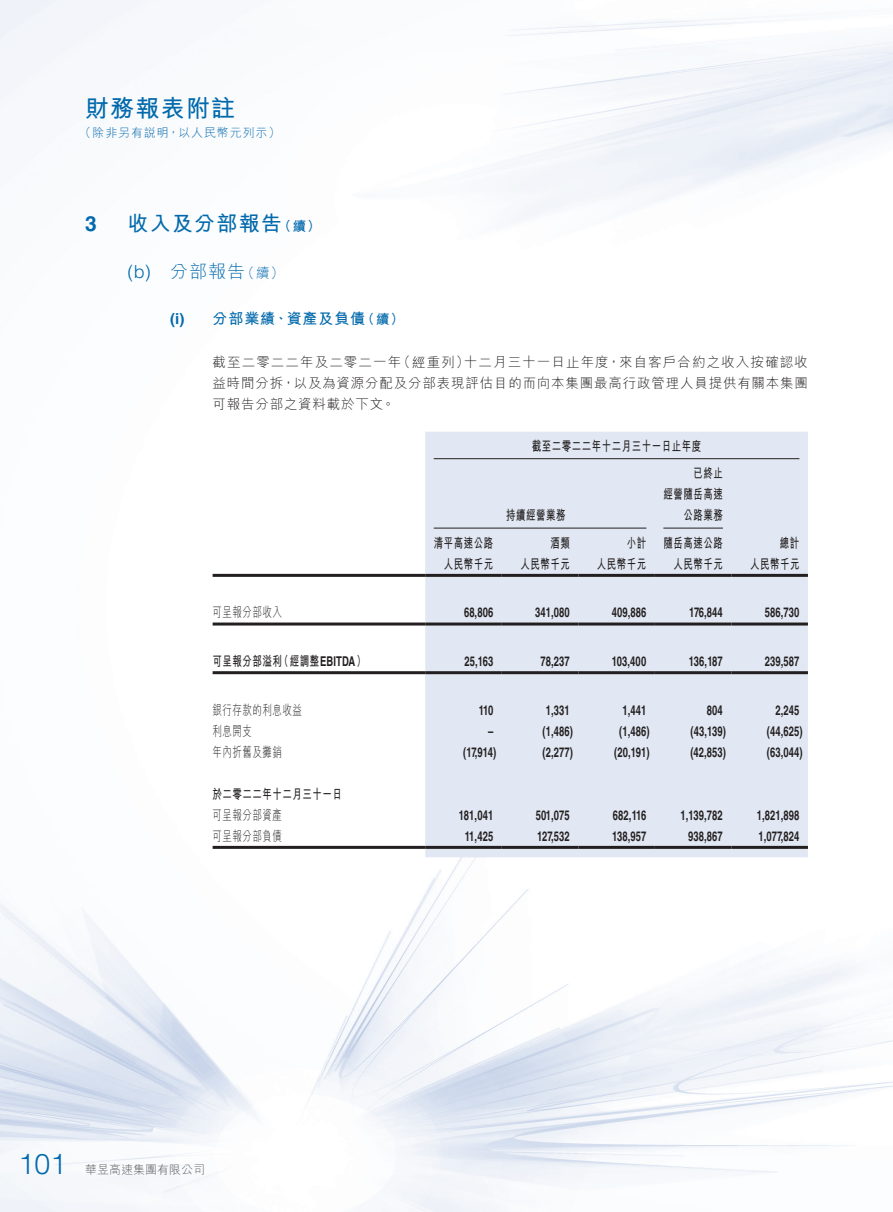
<style>
.page{position:relative;width:893px;height:1212px;background:#fff}
.page>*{position:absolute;margin:0;border:0;box-sizing:border-box;transform-origin:0 0}
.t1{font:300 28.5px "Helvetica LT Std";color:#0169ac}
.t2{font:700 24px "M Hei HK";letter-spacing:.05em;color:#0169ac}
.t3{font:700 21px "M Hei HK";letter-spacing:.06em;color:#0169ac}
.t4{font:700 21px "Helvetica LT Std";color:#0169ac}
.t5{font:300 18px "M Hei HK";color:#0169ac}
.t6{font:700 15px "M Hei HK";letter-spacing:.06em;color:#0169ac}
.t7{font:700 13.5px "Helvetica LT Std";letter-spacing:.01em;color:#231f20;scale:.7 1}
.t8{font:700 13.5px/21px "M Hei HK";letter-spacing:.06em;color:#231f20;text-align:right;scale:.7 1}
.t9{font:300 13.5px/21px "M Hei HK";letter-spacing:.06em;color:#231f20;text-align:justify}
.t10{font:300 13.5px "M Hei HK";letter-spacing:.06em;color:#231f20;scale:.7 1}
.t11{font:300 12px "M Hei HK";letter-spacing:.07em;color:#0169ac}
.t12{font:300 12px "M Hei HK";color:#57585a}
.s1{font-size:13.5px}
.s2{font-family:"Helvetica LT Std"}
</style>
<div class="page">
<img style="left:0;top:0;width:893px;height:1212px">
<div style="left:425px;top:432px;width:383px;height:425px;background:#e1e8f3"></div>
<hr style="left:434px;top:458px;width:365px;height:1px;background:#231f20">
<hr style="left:434px;top:528px;width:212px;height:1px;background:#231f20">
<hr style="left:663px;top:528px;width:60px;height:1px;background:#231f20">
<hr style="left:213px;top:574px;width:212px;height:3px;background:#231f20">
<hr style="left:425px;top:574px;width:77px;height:3px;background:#231f20">
<hr style="left:502px;top:574px;width:76px;height:3px;background:#231f20">
<hr style="left:578px;top:574px;width:77px;height:3px;background:#231f20">
<hr style="left:655px;top:574px;width:76px;height:3px;background:#231f20">
<hr style="left:731px;top:574px;width:77px;height:3px;background:#231f20">
<hr style="left:213px;top:622px;width:212px;height:3px;background:#231f20">
<hr style="left:425px;top:622px;width:77px;height:3px;background:#231f20">
<hr style="left:502px;top:622px;width:76px;height:3px;background:#231f20">
<hr style="left:578px;top:622px;width:77px;height:3px;background:#231f20">
<hr style="left:655px;top:622px;width:76px;height:3px;background:#231f20">
<hr style="left:731px;top:622px;width:77px;height:3px;background:#231f20">
<hr style="left:213px;top:671px;width:212px;height:3px;background:#231f20">
<hr style="left:425px;top:671px;width:77px;height:3px;background:#231f20">
<hr style="left:502px;top:671px;width:76px;height:3px;background:#231f20">
<hr style="left:578px;top:671px;width:77px;height:3px;background:#231f20">
<hr style="left:655px;top:671px;width:76px;height:3px;background:#231f20">
<hr style="left:731px;top:671px;width:77px;height:3px;background:#231f20">
<hr style="left:213px;top:846px;width:212px;height:3px;background:#231f20">
<hr style="left:425px;top:846px;width:77px;height:3px;background:#231f20">
<hr style="left:502px;top:846px;width:76px;height:3px;background:#231f20">
<hr style="left:578px;top:846px;width:77px;height:3px;background:#231f20">
<hr style="left:655px;top:846px;width:76px;height:3px;background:#231f20">
<hr style="left:731px;top:846px;width:77px;height:3px;background:#231f20">
<h2 class="t2" style="left:85px;top:91px;width:152px">財務報表附註</h2>
<p class="t11" style="left:79px;top:127px;width:203px">（除非另有說明，以人民幣元列示）</p>
<h3 class="t4" style="left:85px;top:211px;width:13px">3</h3>
<h3 class="t3" style="left:128px;top:208px;width:195px">收入及分部報告<span class="s1">（續）</span></h3>
<h3 class="t5" style="left:128px;top:262px;width:158px"><span class="s2">(b)</span> 分部報告<span class="s1">（續）</span></h3>
<p class="t6" style="left:170px;top:308px;width:235px"><span class="s2">(i)</span> 分部業績、資產及負債<span class="s1">（續）</span></p>
<p class="t9" style="left:213px;top:351px;width:597px">截至二零二二年及二零二一年（經重列）十二月三十一日止年度，來自客戶合約之收入按確認收益時間分拆，以及為資源分配及分部表現評估目的而向本集團最高行政管理人員提供有關本集團可報告分部之資料載於下文。</p>
<p class="t8" style="left:532px;top:434px;width:244px">截至二零二二年十二月三十一日止年度</p>
<p class="t8" style="left:506px;top:504px;width:86px">持續經營業務</p>
<p class="t8" style="left:663px;top:462px;width:86px">已終止<br>經營隨岳高速公路業務</p>
<p class="t8" style="left:434px;top:531px;width:86px">清平高速公路</p>
<p class="t8" style="left:550px;top:531px;width:29px">酒類</p>
<p class="t8" style="left:627px;top:531px;width:29px">小計</p>
<p class="t8" style="left:663px;top:531px;width:86px">隨岳高速公路</p>
<p class="t8" style="left:780px;top:531px;width:29px">總計</p>
<p class="t8" style="left:444px;top:552px;width:72px">人民幣千元</p>
<p class="t8" style="left:520px;top:552px;width:72px">人民幣千元</p>
<p class="t8" style="left:597px;top:552px;width:72px">人民幣千元</p>
<p class="t8" style="left:673px;top:552px;width:72px">人民幣千元</p>
<p class="t8" style="left:750px;top:552px;width:72px">人民幣千元</p>
<p class="t10" style="left:213px;top:605px;width:101px">可呈報分部收入</p>
<p class="t7" style="left:464px;top:604px;width:43px">68,806</p>
<p class="t7" style="left:535px;top:604px;width:51px">341,080</p>
<p class="t7" style="left:612px;top:604px;width:51px">409,886</p>
<p class="t7" style="left:689px;top:604px;width:50px">176,844</p>
<p class="t7" style="left:765px;top:604px;width:51px">586,730</p>
<p class="t8" style="left:213px;top:649px;width:221px">可呈報分部溢利（經調整<span class="s2">EBITDA</span>）</p>
<p class="t7" style="left:464px;top:653px;width:43px">25,163</p>
<p class="t7" style="left:541px;top:653px;width:43px">78,237</p>
<p class="t7" style="left:612px;top:653px;width:51px">103,400</p>
<p class="t7" style="left:689px;top:653px;width:50px">136,187</p>
<p class="t7" style="left:765px;top:653px;width:51px">239,587</p>
<p class="t10" style="left:213px;top:703px;width:129px">銀行存款的利息收益</p>
<p class="t7" style="left:479px;top:702px;width:22px">110</p>
<p class="t7" style="left:546px;top:702px;width:36px">1,331</p>
<p class="t7" style="left:622px;top:702px;width:36px">1,441</p>
<p class="t7" style="left:707px;top:702px;width:24px">804</p>
<p class="t7" style="left:775px;top:702px;width:36px">2,245</p>
<p class="t10" style="left:213px;top:724px;width:58px">利息開支</p>
<p class="t7" style="left:488px;top:723px;width:9px">–</p>
<p class="t7" style="left:543px;top:723px;width:45px">(1,486)</p>
<p class="t7" style="left:619px;top:723px;width:45px">(1,486)</p>
<p class="t7" style="left:691px;top:723px;width:52px">(43,139)</p>
<p class="t7" style="left:767px;top:723px;width:53px">(44,625)</p>
<p class="t10" style="left:213px;top:745px;width:101px">年內折舊及攤銷</p>
<p class="t7" style="left:463px;top:744px;width:49px">(17,914)</p>
<p class="t7" style="left:543px;top:744px;width:45px">(2,277)</p>
<p class="t7" style="left:614px;top:744px;width:52px">(20,191)</p>
<p class="t7" style="left:690px;top:744px;width:53px">(42,853)</p>
<p class="t7" style="left:767px;top:744px;width:53px">(63,044)</p>
<p class="t8" style="left:213px;top:782px;width:186px">於二零二二年十二月三十一日</p>
<p class="t10" style="left:213px;top:808px;width:101px">可呈報分部資產</p>
<p class="t7" style="left:459px;top:807px;width:50px">181,041</p>
<p class="t7" style="left:536px;top:807px;width:50px">501,075</p>
<p class="t7" style="left:613px;top:807px;width:49px">682,116</p>
<p class="t7" style="left:681px;top:807px;width:62px">1,139,782</p>
<p class="t7" style="left:757px;top:807px;width:62px">1,821,898</p>
<p class="t10" style="left:213px;top:829px;width:101px">可呈報分部負債</p>
<p class="t7" style="left:465px;top:828px;width:42px">11,425</p>
<p class="t7" style="left:537px;top:828px;width:48px">127,532</p>
<p class="t7" style="left:612px;top:828px;width:50px">138,957</p>
<p class="t7" style="left:688px;top:828px;width:51px">938,867</p>
<p class="t7" style="left:759px;top:828px;width:60px">1,077,824</p>
<h1 class="t1" style="left:19px;top:1146px;width:49px">101</h1>
<p class="t12" style="left:85px;top:1163px;width:121px">華昱高速集團有限公司</p>
</div>
